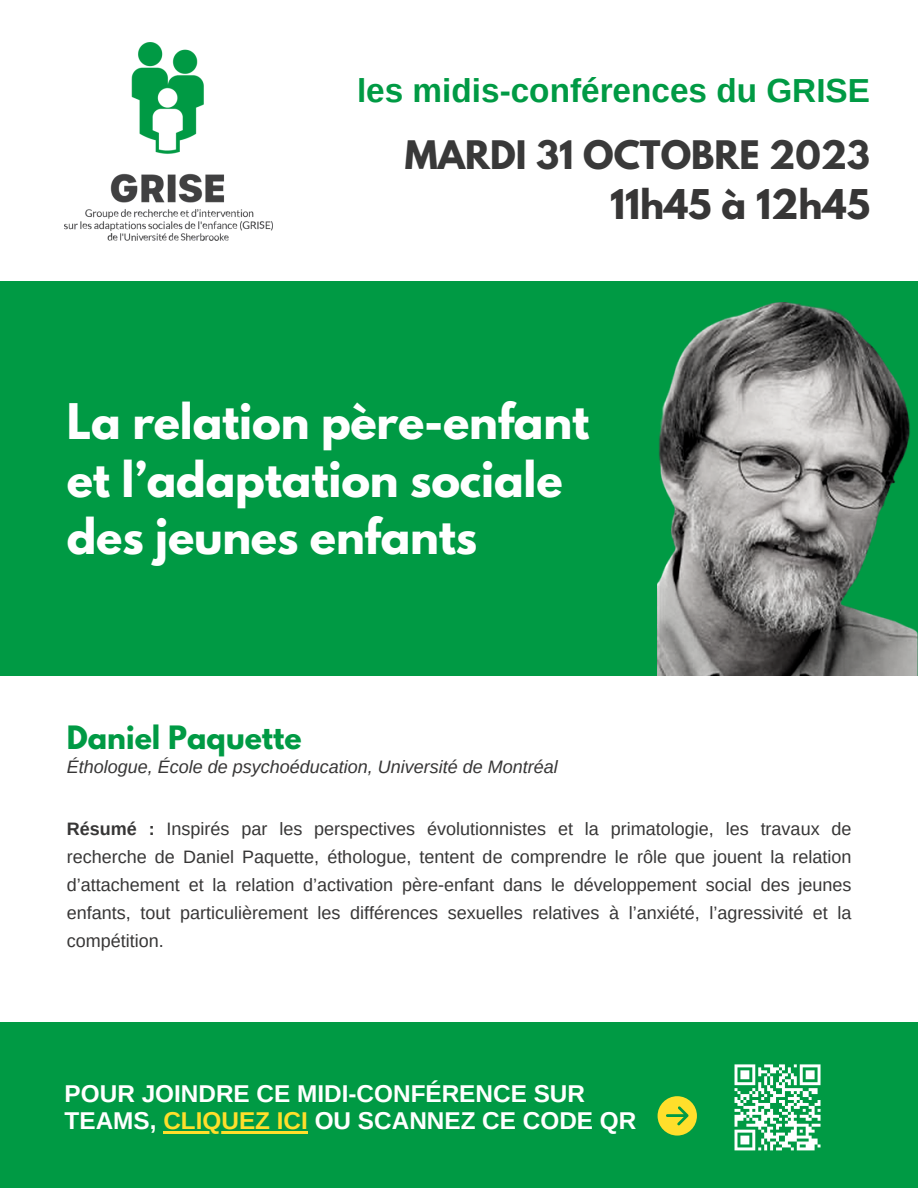
<style>
.page{position:relative;width:918px;height:1188px;background:#fff}
.page>*{position:absolute;margin:0;border:0;box-sizing:border-box;transform-origin:0 0}
.t1{font:700 43.5px/57.3px "League Spartan";letter-spacing:-.005em;color:#fff}
.t2{font:700 36.3px "League Spartan";color:#373636}
.t3{font:700 34.8px "League Spartan";color:#393939}
.t4{font:700 33.3px "Arimo";color:#009a44}
.t5{font:700 28.5px "League Spartan";color:#009a44}
.t6{font:700 24.3px "Arimo";color:#fff}
.t7{font:18px/28.2px "Arimo";color:#373636;text-align:justify}
.t8{font:italic 18px "Arimo";color:#373636}
.s1{font-weight:700}
.s2{color:#ffdf2b}
</style>
<div class="page">
<div style="left:0;top:281px;width:918px;height:395px;background:#009a44"></div>
<div style="left:0;top:1022px;width:918px;height:166px;background:#009a44"></div>
<img style="left:65px;top:42px;width:208px;height:198px">
<img style="left:657px;top:303px;width:261px;height:372px">
<hr style="left:163px;top:1131px;width:145px;height:2px;background:#ffdf2b">
<svg style="left:658px;top:1096px;width:39px;height:40px"></svg>
<svg style="left:734px;top:1064px;width:87px;height:87px"></svg>
<p class="t4" style="left:357px;top:72px;width:515px">les midis-conférences du GRISE</p>
<p class="t3" style="left:405px;top:138px;width:467px">MARDI 31 OCTOBRE 2023</p>
<p class="t2" style="left:610px;top:187px;width:262px">11h45 à 12h45</p>
<p class="t1" style="left:67px;top:399px;width:524px">La relation père-enfant et l’adaptation sociale des jeunes enfants</p>
<p class="t5" style="left:67px;top:723px;width:236px">Daniel Paquette</p>
<p class="t8" style="left:67px;top:756px;width:492px">Éthologue, École de psychoéducation, Université de Montréal</p>
<p class="t7" style="left:67px;top:814px;width:786px"><span class="s1">Résumé :</span> Inspirés par les perspectives évolutionnistes et la primatologie, les travaux de recherche de Daniel Paquette, éthologue, tentent de comprendre le rôle que jouent la relation d’attachement et la relation d’activation père-enfant dans le développement social des jeunes enfants, tout particulièrement les différences sexuelles relatives à l’anxiété, l’agressivité et la compétition.</p>
<p class="t6" style="left:65px;top:1080px;width:522px">POUR JOINDRE CE MIDI-CONFÉRENCE SUR</p>
<p class="t6" style="left:65px;top:1107px;width:573px">TEAMS, <span class="s2">CLIQUEZ ICI</span> OU SCANNEZ CE CODE QR</p>
</div>
